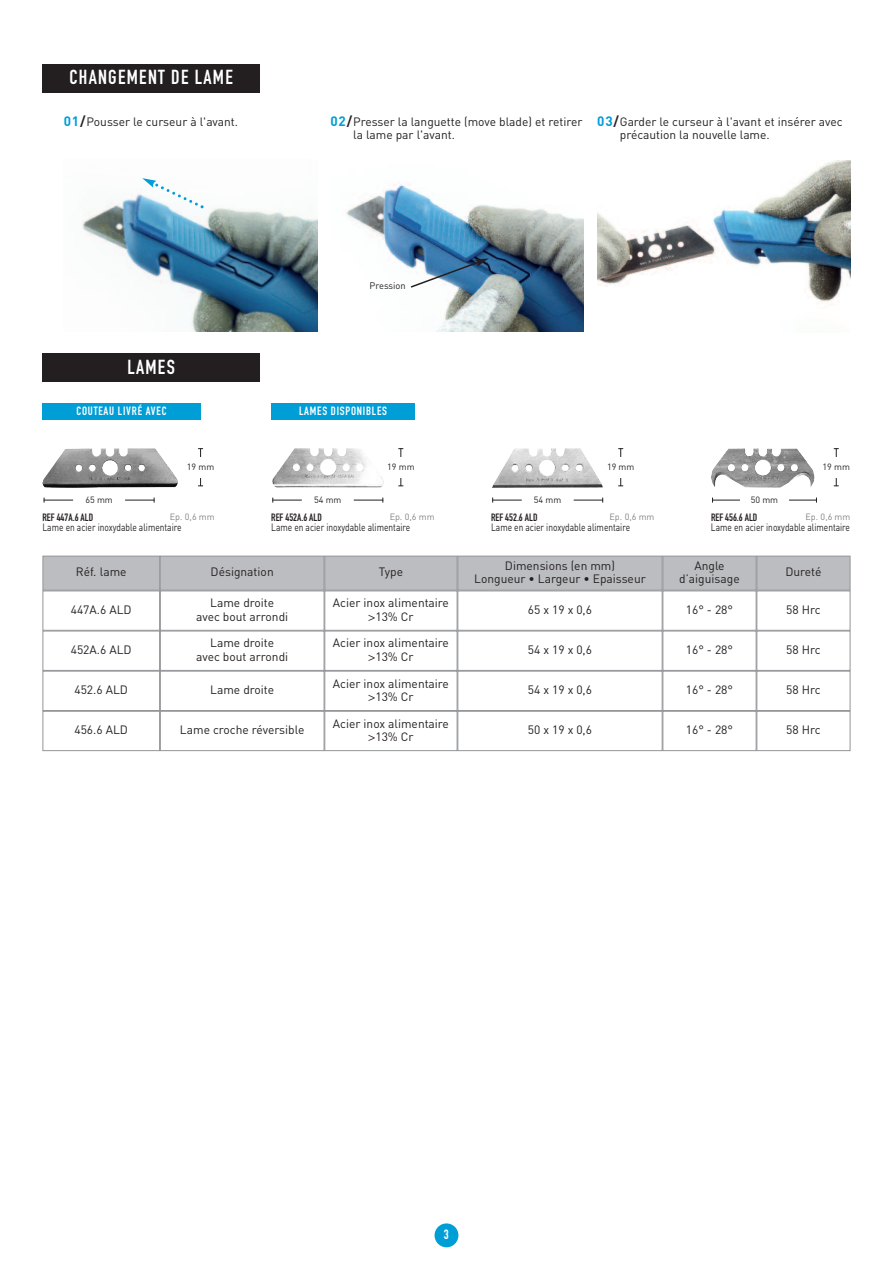
<style>
.page{position:relative;width:893px;height:1263px;background:#fff}
.page>*{position:absolute;margin:0;border:0;box-sizing:border-box;transform-origin:0 0}
.t1{font:700 20.1px "DIN Condensed";letter-spacing:.065em;color:#fff}
.t2{font:700 13.2px "DIN Condensed";color:#fff}
.t3{font:12px/13.2px "DIN";color:#231f20;text-align:center}
.t4{font:700 11.85px "DIN Condensed";letter-spacing:.065em;color:#fff}
.t5{font:10.5px "DIN";color:#231f20;scale:.8 1}
.t6{font:700 10.5px "DIN Condensed";color:#231f20}
.t7{font:9.3px "DIN";color:#231f20}
.t8{font:9px "DIN";color:#231f20}
.t9{font:9px "DIN";color:#808285}
.s1{font-weight:700;font-size:13.5px;color:#009ed7}
.s2{font-weight:700;font-size:13.5px}
.s3{font-family:"Helvetica Neue"}
</style>
<div class="page">
<div style="left:435px;top:1223px;width:23px;height:24px;background:#009ed7;border-radius:50%"></div>
<div style="left:43px;top:64px;width:217px;height:28px;background:#231f20"></div>
<img style="left:82px;top:194px;width:235px;height:138px">
<img style="left:345px;top:182px;width:239px;height:150px">
<img style="left:597px;top:160px;width:253px;height:145px">
<svg style="left:409px;top:258px;width:80px;height:31px"></svg>
<svg style="left:142px;top:178px;width:62px;height:31px"></svg>
<div style="left:43px;top:353px;width:217px;height:29px;background:#231f20"></div>
<div style="left:43px;top:403px;width:158px;height:17px;background:#009ed7"></div>
<div style="left:271px;top:403px;width:144px;height:17px;background:#009ed7"></div>
<div style="left:43px;top:556px;width:116px;height:34px;background:#bcbdc0"></div>
<div style="left:43px;top:556px;width:117px;height:34px;border:1px solid #939598"></div>
<div style="left:161px;top:556px;width:163px;height:34px;background:#bcbdc0"></div>
<div style="left:160px;top:556px;width:164px;height:34px;border:1px solid #939598"></div>
<div style="left:325px;top:556px;width:132px;height:34px;background:#bcbdc0"></div>
<div style="left:324px;top:556px;width:133px;height:34px;border:1px solid #939598"></div>
<div style="left:458px;top:556px;width:204px;height:34px;background:#bcbdc0"></div>
<div style="left:457px;top:556px;width:205px;height:34px;border:1px solid #939598"></div>
<div style="left:663px;top:556px;width:93px;height:34px;background:#bcbdc0"></div>
<div style="left:662px;top:556px;width:94px;height:34px;border:1px solid #939598"></div>
<div style="left:757px;top:556px;width:93px;height:34px;background:#bcbdc0"></div>
<div style="left:756px;top:556px;width:94px;height:34px;border:1px solid #939598"></div>
<img style="left:492px;top:448px;width:90px;height:40px">
<hr style="left:492px;top:500px;width:30px;height:1px;background:#231f20">
<svg style="left:574px;top:498px;width:29px;height:5px"></svg>
<svg style="left:618px;top:448px;width:5px;height:9px"></svg>
<svg style="left:618px;top:478px;width:5px;height:8px"></svg>
<img style="left:272px;top:448px;width:44px;height:34px">
<hr style="left:272px;top:500px;width:30px;height:1px;background:#231f20">
<svg style="left:354px;top:498px;width:29px;height:5px"></svg>
<svg style="left:398px;top:448px;width:5px;height:9px"></svg>
<svg style="left:398px;top:478px;width:5px;height:8px"></svg>
<img style="left:43px;top:448px;width:51px;height:35px">
<svg style="left:44px;top:498px;width:29px;height:5px"></svg>
<svg style="left:125px;top:498px;width:30px;height:5px"></svg>
<svg style="left:198px;top:448px;width:5px;height:9px"></svg>
<svg style="left:198px;top:478px;width:5px;height:8px"></svg>
<img style="left:745px;top:448px;width:53px;height:8px">
<svg style="left:712px;top:498px;width:28px;height:5px"></svg>
<svg style="left:789px;top:498px;width:28px;height:5px"></svg>
<svg style="left:834px;top:448px;width:5px;height:9px"></svg>
<svg style="left:834px;top:478px;width:5px;height:8px"></svg>
<div style="left:43px;top:671px;width:117px;height:40px;border:1px solid #939598"></div>
<div style="left:160px;top:671px;width:164px;height:40px;border:1px solid #939598"></div>
<div style="left:324px;top:671px;width:133px;height:40px;border:1px solid #939598"></div>
<div style="left:457px;top:671px;width:205px;height:40px;border:1px solid #939598"></div>
<div style="left:662px;top:671px;width:94px;height:40px;border:1px solid #939598"></div>
<div style="left:756px;top:671px;width:94px;height:40px;border:1px solid #939598"></div>
<div style="left:43px;top:631px;width:117px;height:40px;border:1px solid #939598"></div>
<div style="left:160px;top:631px;width:164px;height:40px;border:1px solid #939598"></div>
<div style="left:324px;top:631px;width:133px;height:40px;border:1px solid #939598"></div>
<div style="left:457px;top:631px;width:205px;height:40px;border:1px solid #939598"></div>
<div style="left:662px;top:631px;width:94px;height:40px;border:1px solid #939598"></div>
<div style="left:756px;top:631px;width:94px;height:40px;border:1px solid #939598"></div>
<div style="left:43px;top:711px;width:117px;height:40px;border:1px solid #939598"></div>
<div style="left:160px;top:711px;width:164px;height:40px;border:1px solid #939598"></div>
<div style="left:324px;top:711px;width:133px;height:40px;border:1px solid #939598"></div>
<div style="left:457px;top:711px;width:205px;height:40px;border:1px solid #939598"></div>
<div style="left:662px;top:711px;width:94px;height:40px;border:1px solid #939598"></div>
<div style="left:756px;top:711px;width:94px;height:40px;border:1px solid #939598"></div>
<div style="left:43px;top:590px;width:117px;height:41px;border:1px solid #939598"></div>
<div style="left:160px;top:590px;width:164px;height:41px;border:1px solid #939598"></div>
<div style="left:324px;top:590px;width:133px;height:41px;border:1px solid #939598"></div>
<div style="left:457px;top:590px;width:205px;height:41px;border:1px solid #939598"></div>
<div style="left:662px;top:590px;width:94px;height:41px;border:1px solid #939598"></div>
<div style="left:756px;top:590px;width:94px;height:41px;border:1px solid #939598"></div>
<h1 class="t1" style="left:69px;top:64px;width:165px">CHANGEMENT DE LAME</h1>
<p class="t3" style="left:64px;top:115px;width:176px"><span class="s1">01</span><span class="s2">/</span>Pousser le curseur à l'avant.</p>
<p class="t3" style="left:353px;top:115px;width:231px;text-align:left;text-indent:-23px"><span class="s1">02</span><span class="s2">/</span>Presser la languette (move blade) et retirer la lame par l'avant.</p>
<p class="t3" style="left:620px;top:115px;width:224px;text-align:left;text-indent:-23px"><span class="s1">03</span><span class="s2">/</span>Garder le curseur à l'avant et insérer avec précaution la nouvelle lame.</p>
<p class="t7" style="left:370px;top:280px;width:38px">Pression</p>
<h1 class="t1" style="left:127px;top:353px;width:49px">LAMES</h1>
<p class="t4" style="left:76px;top:403px;width:92px">COUTEAU LIVRÉ AVEC</p>
<p class="t4" style="left:299px;top:403px;width:89px">LAMES DISPONIBLES</p>
<p class="t8" style="left:187px;top:461px;width:29px">19 mm</p>
<p class="t8" style="left:387px;top:461px;width:29px">19 mm</p>
<p class="t8" style="left:607px;top:461px;width:29px">19 mm</p>
<p class="t8" style="left:822px;top:461px;width:29px">19 mm</p>
<p class="t8" style="left:85px;top:494px;width:29px">65 mm</p>
<p class="t6" style="left:43px;top:510px;width:52px">REF 447A.6 ALD</p>
<p class="t9" style="left:170px;top:512px;width:47px">Ep. 0,6 mm</p>
<p class="t5" style="left:43px;top:521px;width:175px">Lame en acier inoxydable alimentaire</p>
<p class="t8" style="left:314px;top:494px;width:29px">54 mm</p>
<p class="t6" style="left:271px;top:510px;width:52px">REF 452A.6 ALD</p>
<p class="t9" style="left:390px;top:512px;width:46px">Ep. 0,6 mm</p>
<p class="t5" style="left:271px;top:521px;width:175px">Lame en acier inoxydable alimentaire</p>
<p class="t8" style="left:534px;top:494px;width:29px">54 mm</p>
<p class="t6" style="left:491px;top:510px;width:48px">REF 452.6 ALD</p>
<p class="t9" style="left:610px;top:512px;width:46px">Ep. 0,6 mm</p>
<p class="t5" style="left:491px;top:521px;width:175px">Lame en acier inoxydable alimentaire</p>
<p class="t8" style="left:751px;top:494px;width:29px">50 mm</p>
<p class="t6" style="left:711px;top:510px;width:48px">REF 456.6 ALD</p>
<p class="t9" style="left:805px;top:512px;width:47px">Ep. 0,6 mm</p>
<p class="t5" style="left:711px;top:521px;width:175px">Lame en acier inoxydable alimentaire</p>
<p class="t3" style="left:76px;top:566px;width:52px">Réf. lame</p>
<p class="t3" style="left:211px;top:566px;width:65px">Désignation</p>
<p class="t3" style="left:379px;top:566px;width:26px">Type</p>
<p class="t3" style="left:474px;top:559px;width:173px">Dimensions (en mm)<br>Longueur • Largeur • Epaisseur</p>
<p class="t3" style="left:679px;top:559px;width:62px">Angle d’aiguisage</p>
<p class="t3" style="left:785px;top:566px;width:38px">Dureté</p>
<p class="t3" style="left:71px;top:603px;width:62px">447A.6 ALD</p>
<p class="t3" style="left:196px;top:596px;width:94px">Lame droite<br>avec bout arrondi</p>
<p class="t3" style="left:333px;top:596px;width:118px">Acier inox alimentaire <span class="s3">&gt;</span>13% Cr</p>
<p class="t3" style="left:528px;top:603px;width:66px">65 x 19 x 0,6</p>
<p class="t3" style="left:686px;top:603px;width:49px">16° - 28°</p>
<p class="t3" style="left:786px;top:603px;width:36px">58 Hrc</p>
<p class="t3" style="left:71px;top:643px;width:62px">452A.6 ALD</p>
<p class="t3" style="left:196px;top:637px;width:94px">Lame droite<br>avec bout arrondi</p>
<p class="t3" style="left:333px;top:637px;width:118px">Acier inox alimentaire <span class="s3">&gt;</span>13% Cr</p>
<p class="t3" style="left:528px;top:643px;width:66px">54 x 19 x 0,6</p>
<p class="t3" style="left:686px;top:643px;width:49px">16° - 28°</p>
<p class="t3" style="left:786px;top:643px;width:36px">58 Hrc</p>
<p class="t3" style="left:74px;top:683px;width:55px">452.6 ALD</p>
<p class="t3" style="left:210px;top:683px;width:65px">Lame droite</p>
<p class="t3" style="left:333px;top:677px;width:118px">Acier inox alimentaire <span class="s3">&gt;</span>13% Cr</p>
<p class="t3" style="left:528px;top:683px;width:66px">54 x 19 x 0,6</p>
<p class="t3" style="left:686px;top:683px;width:49px">16° - 28°</p>
<p class="t3" style="left:786px;top:683px;width:36px">58 Hrc</p>
<p class="t3" style="left:74px;top:723px;width:55px">456.6 ALD</p>
<p class="t3" style="left:180px;top:723px;width:126px">Lame croche réversible</p>
<p class="t3" style="left:333px;top:717px;width:118px">Acier inox alimentaire <span class="s3">&gt;</span>13% Cr</p>
<p class="t3" style="left:528px;top:723px;width:66px">50 x 19 x 0,6</p>
<p class="t3" style="left:686px;top:723px;width:49px">16° - 28°</p>
<p class="t3" style="left:786px;top:723px;width:36px">58 Hrc</p>
<p class="t2" style="left:444px;top:1225px;width:6px">3</p>
</div>
